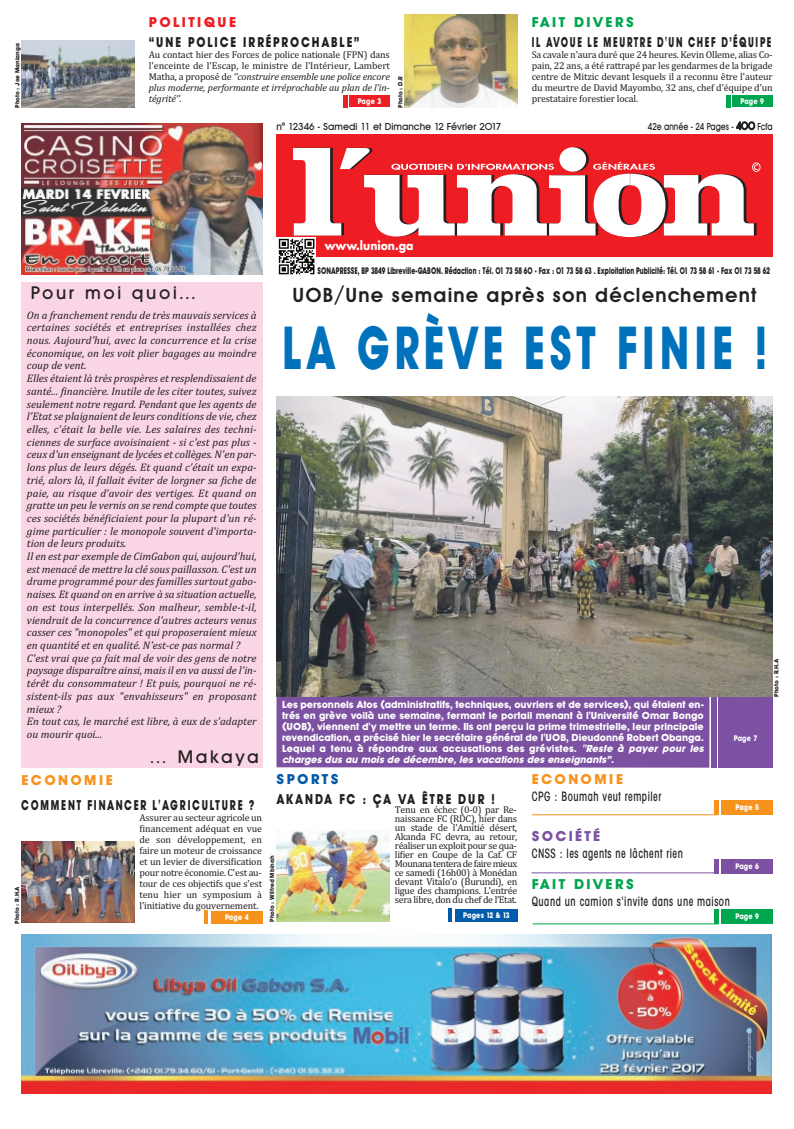
<style>
.page{position:relative;width:794px;height:1129px;background:#fff}
.page>*{position:absolute;margin:0;border:0;box-sizing:border-box;transform-origin:0 0}
.t1{font:700 60px "Avant Garde BQ";letter-spacing:.12em;color:#0072bc;scale:.68 1}
.t2{font:600 20px "Avant Garde BQ";letter-spacing:.06em;color:#231f20}
.t3{font:500 18px "Avant Garde BQ";letter-spacing:.15em;color:#231f20}
.t4{font:700 14px "Avant Garde BQ";letter-spacing:.19em;color:#231f20;scale:.65 1}
.t5{font:700 14px "Avant Garde BQ";letter-spacing:.17em;color:#231f20;scale:.7 1}
.t6{font:700 14px "Avant Garde BQ";letter-spacing:.17em;color:#231f20;scale:.8 1}
.t7{font:700 14px "Avant Garde BQ";letter-spacing:.15em;color:#231f20;scale:.8 1}
.t8{font:700 14px "Avant Garde BQ";letter-spacing:.15em;color:#00a54f}
.t9{font:700 14px "Avant Garde BQ";letter-spacing:.17em;color:#f7931d}
.t10{font:700 14px "Avant Garde BQ";letter-spacing:.17em;color:#ee1d23}
.t11{font:700 14px "Avant Garde BQ";letter-spacing:.16em;color:#7c51a1}
.t12{font:700 14px "Avant Garde BQ";letter-spacing:.17em;color:#015aaa}
.t13{font:500 condensed 13px "Avant Garde";letter-spacing:.05em;color:#231f20;scale:.8 1}
.t14{font:700 11.9px "Futura";color:#fff;scale:.91 1}
.t15{font:italic 11px/12.7px "Cambria";color:#231f20}
.t16{font:10px/11px "Cambria";letter-spacing:-.015em;color:#231f20;text-align:justify}
.t17{font:700 10px/11px "Avant Garde BQ";color:#fff}
.t18{font:500 10px "Avant Garde BQ";color:#231f20}
.t19{font:500 10px "Avant Garde BQ";color:#231f20;scale:.8 1}
.t20{font:700 9.4px "Avant Garde BQ";color:#231f20;scale:.68 1}
.t21{font:700 8px "Avant Garde BQ";letter-spacing:.02em;color:#fff;scale:.85 1}
.t22{font:700 6px "Avant Garde BQ";color:#231f20}
.s1{font-style:italic}
.s2{font-size:11px}
</style>
<div class="page">
<div style="left:276px;top:135px;width:496px;height:122px;background:#ee1d23"></div>
<svg style="left:293px;top:148px;width:467px;height:89px"></svg>
<div style="left:21px;top:283px;width:241px;height:485px;background:#fad5e5"></div>
<hr style="left:531px;top:814px;width:186px;height:1px;background:#f7931d">
<hr style="left:531px;top:872px;width:186px;height:1px;background:#7c51a1">
<hr style="left:532px;top:923px;width:186px;height:1px;background:#00a54f">
<div style="left:276px;top:696px;width:433px;height:71px;background:#7c51a1"></div>
<img style="left:276px;top:238px;width:39px;height:37px">
<img style="left:21px;top:934px;width:750px;height:159px">
<img style="left:21px;top:124px;width:241px;height:150px">
<div style="left:721px;top:800px;width:51px;height:14px;background:#f7931d"></div>
<div style="left:714px;top:800px;width:5px;height:14px;background:#f7931d"></div>
<div style="left:721px;top:858px;width:51px;height:14px;background:#7c51a1"></div>
<div style="left:714px;top:858px;width:5px;height:14px;background:#7c51a1"></div>
<div style="left:721px;top:909px;width:51px;height:14px;background:#00a54f"></div>
<div style="left:714px;top:909px;width:5px;height:14px;background:#00a54f"></div>
<div style="left:718px;top:696px;width:54px;height:71px;background:#7c51a1"></div>
<div style="left:711px;top:696px;width:5px;height:71px;background:#7c51a1"></div>
<img style="left:276px;top:396px;width:496px;height:300px">
<div style="left:349px;top:95px;width:40px;height:12px;background:#ee1d23"></div>
<hr style="left:343px;top:95px;width:4px;height:13px;background:#ee1d23">
<img style="left:21px;top:40px;width:114px;height:68px">
<div style="left:732px;top:95px;width:40px;height:12px;background:#00a54f"></div>
<hr style="left:726px;top:95px;width:4px;height:13px;background:#00a54f">
<img style="left:404px;top:14px;width:113px;height:94px">
<div style="left:211px;top:910px;width:51px;height:13px;background:#f7931d"></div>
<img style="left:21px;top:841px;width:113px;height:81px">
<hr style="left:204px;top:910px;width:4px;height:13px;background:#f7931d">
<div style="left:455px;top:908px;width:62px;height:13px;background:#015aaa"></div>
<img style="left:276px;top:830px;width:114px;height:90px">
<hr style="left:448px;top:908px;width:4px;height:13px;background:#015aaa">
<p class="t22" style="left:14px;top:108px;width:66px;rotate:-90deg">Photo : Joe Manianga</p>
<p class="t10" style="left:149px;top:14px;width:89px">POLITIQUE</p>
<p class="t6" style="left:149px;top:34px;width:265px">“UNE POLICE IRRÉPROCHABLE”</p>
<p class="t16" style="left:149px;top:49px;width:242px">Au contact hier des Forces de police nationale (FPN) dans l'enceinte de l'Escap, le ministre de l'Intérieur, Lambert Matha, a proposé de <span class="s1">‘’construire ensemble une police encore plus moderne, performante et irréprochable au plan de l’in&shy;tégrité’’.</span></p>
<p class="t21" style="left:358px;top:97px;width:29px">Page 3</p>
<p class="t22" style="left:397px;top:108px;width:33px;rotate:-90deg">Photo : D.R</p>
<p class="t8" style="left:531px;top:14px;width:104px">FAIT DIVERS</p>
<p class="t4" style="left:532px;top:34px;width:370px">IL AVOUE LE MEURTRE D'UN CHEF D’ÉQUIPE</p>
<p class="t16" style="left:531px;top:49px;width:242px">Sa cavale n'aura duré que 24 heures. Kevin Olleme, alias Co&shy;pain, 22 ans, a été rattrapé par les gendarmes de la brigade centre de Mitzic devant lesquels il a reconnu être l'auteur du meurtre de David Mayombo, 32 ans, chef d'équipe d’un prestataire forestier local.</p>
<p class="t21" style="left:740px;top:97px;width:29px">Page 9</p>
<p class="t18" style="left:276px;top:121px;width:226px">n° 12346 - Samedi 11 et Dimanche 12 Février 2017</p>
<p class="t19" style="left:648px;top:121px;width:157px">42e année - 24 Pages - <span class="s2">400</span> Fcfa</p>
<h3 class="t3" style="left:31px;top:283px;width:166px">Pour moi quoi...</h3>
<p class="t14" style="left:325px;top:240px;width:99px">www.lunion.ga</p>
<p class="t20" style="left:317px;top:266px;width:667px">SONAPRESSE, BP 3849 Libreville-GABON. Rédaction : Tél. 01 73 58 60 - Fax : 01 73 58 63 . Exploitation Publicité: Tél. 01 73 58 61 - Fax 01 73 58 62</p>
<h2 class="t2" style="left:292px;top:284px;width:465px">UOB/Une semaine après son déclenchement</h2>
<p class="t15" style="left:27px;top:308px;width:231px">On a franchement rendu de très mauvais services à certaines sociétés et entreprises installées chez nous. Aujourd'hui, avec la concurrence et la crise économique, on les voit plier bagages au moindre coup de vent.<br>Elles étaient là très prospères et resplendissaient de santé... financière. Inutile de les citer toutes, suivez seulement notre regard. Pendant que les agents de l'Etat se plaignaient de leurs conditions de vie, chez elles, c'était la belle vie. Les salaires des techni&shy;ciennes de surface avoisinaient - si c'est pas plus - ceux d'un enseignant de lycées et collèges. N'en par&shy;lons plus de leurs dégés. Et quand c'était un expa&shy;trié, alors là, il fallait éviter de lorgner sa fiche de paie, au risque d’avoir des vertiges. Et quand on gratte un peu le vernis on se rend compte que toutes ces sociétés bénéficiaient pour la plupart d'un ré&shy;gime particulier : le monopole souvent d'importa&shy;tion de leurs produits.<br>Il en est par exemple de CimGabon qui, aujourd'hui, est menacé de mettre la clé sous paillasson. C'est un drame programmé pour des familles surtout gabo&shy;naises. Et quand on en arrive à sa situation actuelle, on est tous interpellés. Son malheur, semble-t-il, viendrait de la concurrence d'autres acteurs venus casser ces "monopoles" et qui proposeraient mieux en quantité et en qualité. N'est-ce pas normal ?<br>C'est vrai que ça fait mal de voir des gens de notre paysage disparaître ainsi, mais il en va aussi de l'in&shy;térêt du consommateur ! Et puis, pourquoi ne ré&shy;sistent-ils pas aux "envahisseurs" en proposant mieux ?<br>En tout cas, le marché est libre, à eux de s'adapter ou mourir quoi...</p>
<h1 class="t1" style="left:282px;top:313px;width:713px">LA GRÈVE EST FINIE !</h1>
<p class="t17" style="left:282px;top:698px;width:425px">Les personnels Atos (administratifs, techniques, ouvriers et de services), qui étaient en&shy;trés en grève voilà une semaine, fermant le portail menant à l'Université Omar Bongo (UOB), viennent d'y mettre un terme. Ils ont perçu la prime trimestrielle, leur principale revendication, a précisé hier le secrétaire général de l'UOB, Dieudonné Robert Obanga.<br>Lequel a tenu à répondre aux accusations des grévistes. <span class="s1">"Reste à payer pour les charges dus au mois de décembre, les vacations des enseignants”.</span></p>
<p class="t7" style="left:276px;top:790px;width:274px">AKANDA FC : ÇA VA ÊTRE DUR !</p>
<p class="t16" style="left:395px;top:804px;width:124px;line-height:9px">Tenu en échec (0-0) par Re&shy;naissance FC (RDC), hier dans un stade de l'Amitié désert, Akanda FC devra, au retour, réaliser un exploit pour se qua&shy;lifier en Coupe de la Caf. CF Mounanatenteradefairemieux ce samedi (16h00) à Monédan devant Vitalo’o (Burundi), en ligue des champions. L’entrée sera libre, don du chef de l’Etat.</p>
<p class="t21" style="left:735px;top:803px;width:29px">Page 5</p>
<p class="t21" style="left:733px;top:733px;width:29px">Page 7</p>
<h3 class="t3" style="left:149px;top:746px;width:111px">… Makaya</h3>
<p class="t9" style="left:531px;top:770px;width:93px">ECONOMIE</p>
<p class="t13" style="left:532px;top:791px;width:163px">CPG : Boumah veut rempiler</p>
<p class="t11" style="left:531px;top:827px;width:70px">SOCIÉTÉ</p>
<p class="t13" style="left:532px;top:848px;width:190px">CNSS : les agents ne lâchent rien</p>
<p class="t8" style="left:531px;top:875px;width:104px">FAIT DIVERS</p>
<p class="t13" style="left:532px;top:896px;width:249px">Quand un camion s'invite dans une maison</p>
<p class="t12" style="left:276px;top:770px;width:63px">SPORTS</p>
<p class="t9" style="left:21px;top:772px;width:93px">ECONOMIE</p>
<p class="t5" style="left:21px;top:796px;width:334px">COMMENT FINANCER L'AGRICULTURE ?</p>
<p class="t16" style="left:139px;top:811px;width:124px">Assurer au secteur agricole un financement adéquat en vue de son développement, en faire un moteur de croissance et un levier de diversification pour notre économie. C'est au&shy;tour de ces objectifs que s'est tenu hier un symposium à l'initiative du gouvernement.</p>
<p class="t22" style="left:269px;top:921px;width:68px;rotate:-90deg">Photo : Wilfred Mbinah</p>
<p class="t21" style="left:735px;top:861px;width:29px">Page 6</p>
<p class="t22" style="left:14px;top:923px;width:39px;rotate:-90deg">Photo : R.H.A</p>
<p class="t21" style="left:463px;top:910px;width:56px">Pages 12 &amp; 13</p>
<p class="t21" style="left:735px;top:911px;width:29px">Page 9</p>
<p class="t21" style="left:225px;top:912px;width:29px">Page 4</p>
<p class="t22" style="left:773px;top:696px;width:39px;rotate:-90deg">Photo : R.H.A</p>
</div>
